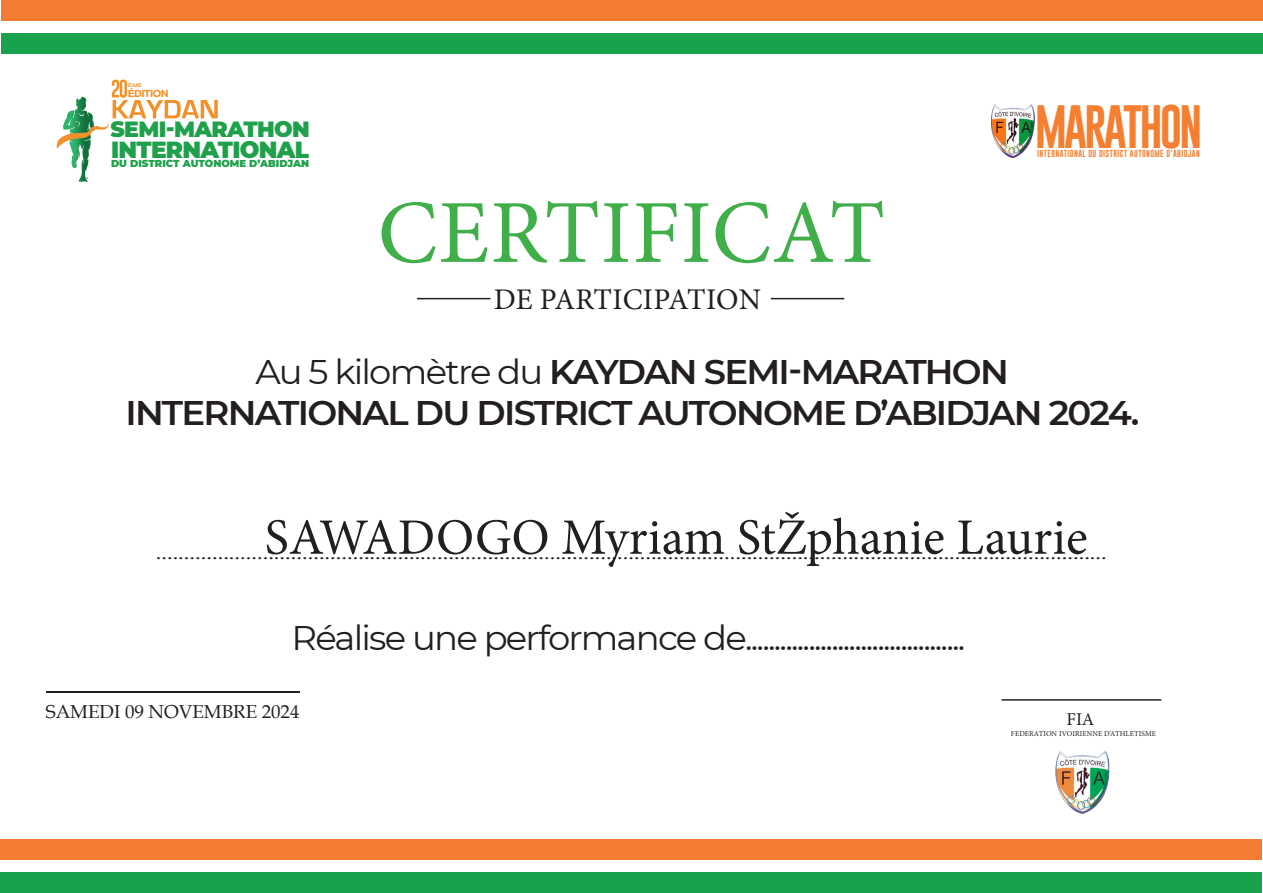
<style>
.page{position:relative;width:1263px;height:893px;background:#fff}
.page>*{position:absolute;margin:0;border:0;box-sizing:border-box;transform-origin:0 0}
.t1{font:90px "Minion Pro";letter-spacing:.01em;color:#40ae49}
.t2{font:51px "Minion Pro";color:#231f20}
.t3{font:44.7px "Gobold";letter-spacing:-.07em;color:#f47f30}
.t4{font:600 34.2px/41px "Montserrat";letter-spacing:-.05em;color:#231f20;text-align:center;scale:1.04 1}
.t5{font:34.2px "Montserrat";letter-spacing:-.05em;color:#231f20;scale:1.04 1}
.t6{font:30px "Minion Pro";color:#231f20}
.t7{font:900 23.25px "Montserrat";letter-spacing:-.03em;color:#1fa14b}
.t8{font:900 22.05px "Montserrat";letter-spacing:-.03em;color:#1fa14b}
.t9{font:18.75px "Book Antiqua";color:#231f20}
.t10{font:18px "Minion Pro";color:#231f20;scale:1.37 1}
.t11{font:18px "Minion Pro";color:#231f20}
.t12{font:800 10.35px "Nexa";letter-spacing:-.05em;color:#f3902a}
.t13{font:900 10.05px "Montserrat";color:#1fa14b}
.t14{font:7.5px "Gobold";letter-spacing:.05em;color:#f47f30}
.t15{font:7.5px "Minion Pro";letter-spacing:.01em;color:#231f20}
.t16{font:5.4px "Marsek Demi";color:#f3902a}
.s1{font-weight:400}
</style>
<div class="page">
<div style="left:1px;top:0;width:1262px;height:21px;background:#f47b32"></div>
<div style="left:1px;top:33px;width:1262px;height:21px;background:#1aa14b"></div>
<div style="left:0;top:839px;width:1262px;height:21px;background:#f47b32"></div>
<div style="left:0;top:872px;width:1262px;height:21px;background:#1aa14b"></div>
<svg style="left:56px;top:80px;width:162px;height:102px"></svg>
<hr style="left:1001px;top:699px;width:160px;height:2px;background:#231f20">
<hr style="left:417px;top:298px;width:73px;height:1px;background:#231f20">
<hr style="left:771px;top:298px;width:73px;height:1px;background:#231f20">
<img style="left:1055px;top:751px;width:55px;height:63px">
<img style="left:991px;top:105px;width:43px;height:52px">
<hr style="left:46px;top:691px;width:253px;height:1px;background:#231f20">
<p class="t16" style="left:128px;top:81px;width:15px">ÈME</p>
<p class="t12" style="left:128px;top:87px;width:43px">ÉDITION</p>
<p class="t8" style="left:110px;top:112px;width:201px">SEMI-MARATHON</p>
<p class="t13" style="left:111px;top:156px;width:200px">DU DISTRICT AUTONOME D’ABIDJAN</p>
<p class="t7" style="left:111px;top:132px;width:200px">INTERNATIONAL</p>
<h1 class="t1" style="left:378px;top:173px;width:509px">CERTIFICAT</h1>
<h3 class="t6" style="left:494px;top:279px;width:269px">DE PARTICIPATION</h3>
<h3 class="t3" style="left:1035px;top:98px;width:169px">MARATHON</h3>
<p class="t14" style="left:1037px;top:149px;width:164px">INTERNATIONAL DU DISTRICT AUTONOME D’ABIDJAN</p>
<h3 class="t4" style="left:125px;top:350px;width:976px"><span class="s1">Au 5 kilomètre du</span> KAYDAN SEMI-MARATHON<br>INTERNATIONAL DU DISTRICT AUTONOME D’ABIDJAN 2024.</h3>
<h2 class="t2" style="left:265px;top:503px;width:824px">SAWADOGO Myriam StŽphanie Laurie</h2>
<p class="t10" style="left:156px;top:541px;width:696px">.........................................................................................................................................................................</p>
<h3 class="t5" style="left:292px;top:614px;width:649px">Réalise une performance de......................................</h3>
<p class="t9" style="left:46px;top:698px;width:255px">SAMEDI 09 NOVEMBRE 2024</p>
<p class="t11" style="left:1066px;top:707px;width:29px">FIA</p>
<p class="t15" style="left:1011px;top:729px;width:147px">FEDERATION IVOIRIENNE D’ATHLETISME</p>
</div>
